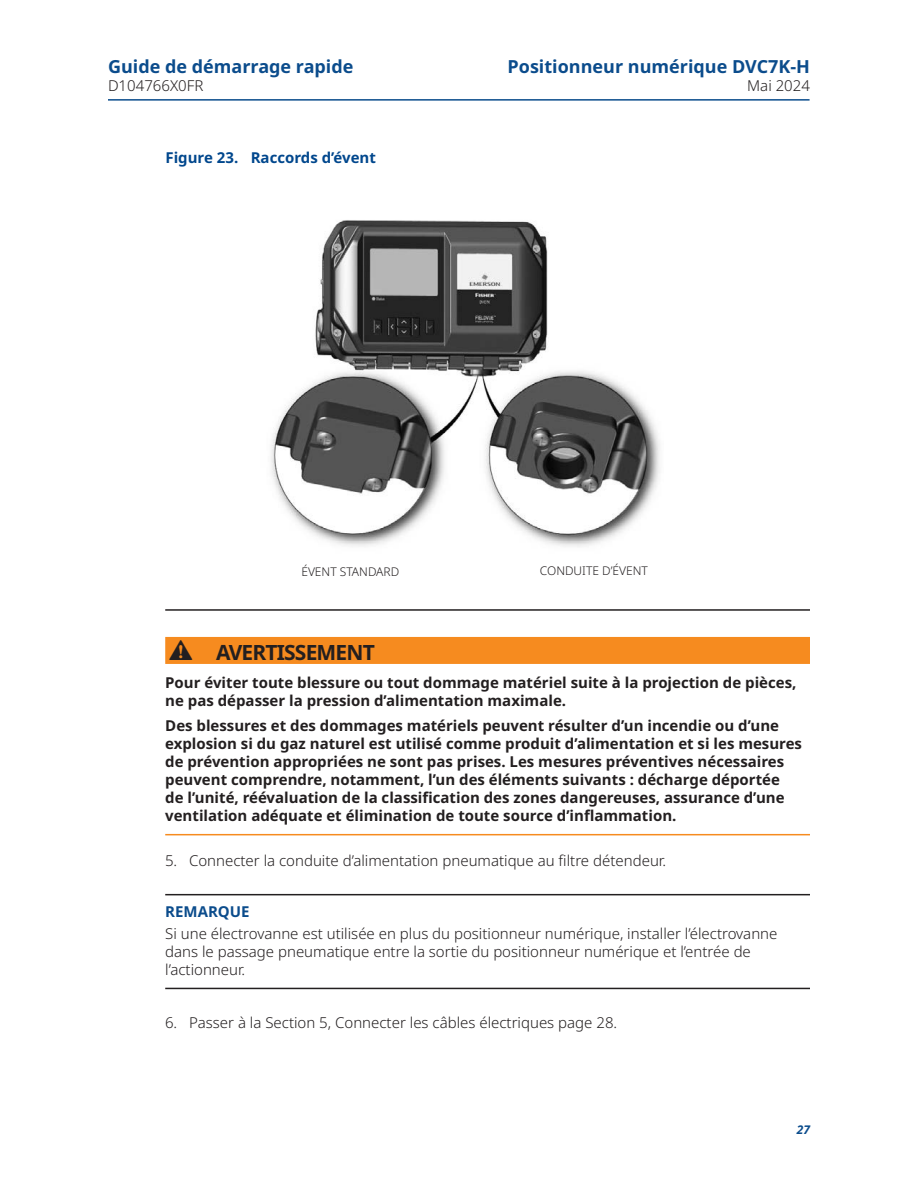
<style>
.page{position:relative;width:918px;height:1188px;background:#fff}
.page>*{position:absolute;margin:0;border:0;box-sizing:border-box;transform-origin:0 0}
.t1{font:700 21px "Noto Sans";letter-spacing:-.04em;color:#231f20}
._07_MP_Manual_document_type_right_aligned{font:700 18px "Noto Sans";color:#0b4c8c}
._06_Warning_text{font:700 15px/18px "Noto Sans";color:#231f20}
._06_Important___Tip_Text{font:300 15px/18px "Noto Sans";color:#231f20}
.t2{font:700 15px "Noto Sans";color:#01478d}
._06_Important___Tip{font:700 15px "Noto Sans";color:#0b4c8c}
._07_MP_Date_right_aligned{font:300 15px "Noto Sans";color:#231f20}
._03_Figure_call_outs{font:300 12px "Noto Sans";color:#231f20}
.t3{font:italic 700 12px "Noto Sans";color:#0b4c8c}
</style>
<div class="page">
<hr style="left:108px;top:99px;width:702px;height:2px;background:#0b4c8c">
<hr style="left:165px;top:609px;width:645px;height:2px;background:#231f20">
<div style="left:165px;top:637px;width:645px;height:27px;background:#f68b1f"></div>
<hr style="left:165px;top:834px;width:645px;height:1px;background:#f68b1f">
<hr style="left:165px;top:894px;width:645px;height:1px;background:#231f20">
<hr style="left:165px;top:988px;width:645px;height:1px;background:#231f20">
<img style="left:271px;top:220px;width:389px;height:327px">
<p class="_07_MP_Manual_document_type_right_aligned" style="left:108px;top:56px;width:247px">Guide de démarrage rapide</p>
<p class="_06_Important___Tip_Text" style="left:108px;top:77px;width:97px">D104766X0FR</p>
<p class="t2" style="left:165px;top:150px;width:212px">Figure 23. Raccords d’évent</p>
<p class="_07_MP_Manual_document_type_right_aligned" style="left:508px;top:56px;width:304px">Positionneur numérique DVC7K-H</p>
<p class="_07_MP_Date_right_aligned" style="left:747px;top:77px;width:64px">Mai 2024</p>
<p class="_03_Figure_call_outs" style="left:301px;top:564px;width:99px">ÉVENT STANDARD</p>
<p class="_03_Figure_call_outs" style="left:540px;top:564px;width:109px">CONDUITE D’ÉVENT</p>
<p class="t1" style="left:216px;top:640px;width:160px">AVERTISSEMENT</p>
<p class="_06_Warning_text" style="left:165px;top:674px;width:633px">Pour éviter toute blessure ou tout dommage matériel suite à la projection de pièces, ne pas dépasser la pression d’alimentation maximale.</p>
<p class="_06_Warning_text" style="left:165px;top:717px;width:638px">Des blessures et des dommages matériels peuvent résulter d’un incendie ou d’une explosion si du gaz naturel est utilisé comme produit d’alimentation et si les mesures de prévention appropriées ne sont pas prises. Les mesures préventives nécessaires peuvent comprendre, notamment, l’un des éléments suivants : décharge déportée<br>de l’unité, réévaluation de la classification des zones dangereuses, assurance d’une ventilation adéquate et élimination de toute source d’inflammation.</p>
<p class="_06_Important___Tip_Text" style="left:165px;top:852px;width:503px">5. Connecter la conduite d’alimentation pneumatique au filtre détendeur.</p>
<p class="_06_Important___Tip" style="left:165px;top:903px;width:86px">REMARQUE</p>
<p class="_06_Important___Tip_Text" style="left:165px;top:925px;width:614px">Si une électrovanne est utilisée en plus du positionneur numérique, installer l’électrovanne dans le passage pneumatique entre la sortie du positionneur numérique et l’entrée de l’actionneur.</p>
<p class="_06_Important___Tip_Text" style="left:165px;top:1014px;width:454px">6. Passer à la Section 5, Connecter les câbles électriques page 28.</p>
<p class="t3" style="left:797px;top:1121px;width:15px">27</p>
</div>
